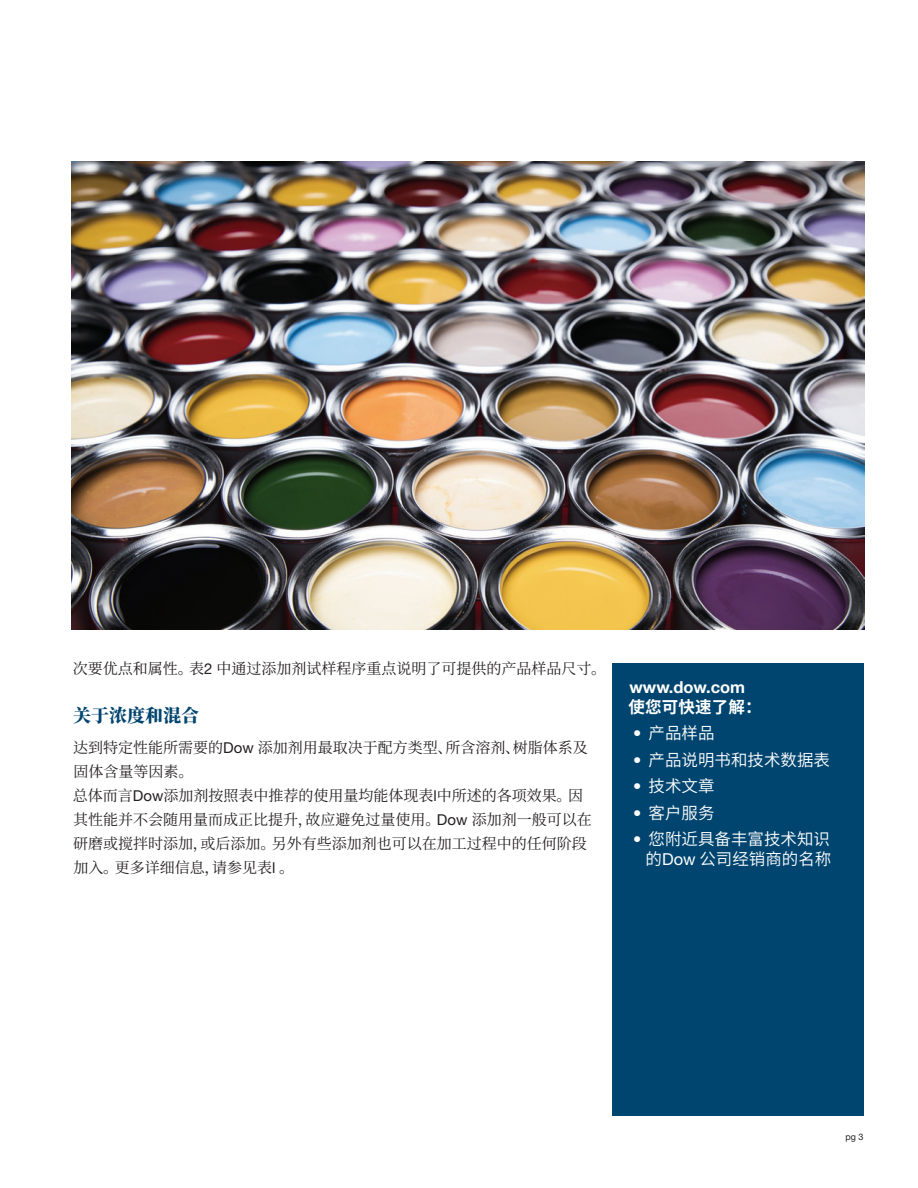
<style>
.page{position:relative;width:918px;height:1188px;background:#fff}
.page>*{position:absolute;margin:0;border:0;box-sizing:border-box;transform-origin:0 0}
.t1{font:800 18px "Source Han Serif CN";color:#00456f}
.t2{font:16.5px/19.8px "Source Han Sans CN";color:#fff;text-align:right}
.t3{font:700 16.5px "Helvetica Neue LT Std";color:#fff}
.t4{font:700 16.5px "Source Han Sans CN";letter-spacing:.01em;color:#fff}
.t5{font:15px/24px "Source Han Serif CN";color:#231f20}
.t6{font:9px "Helvetica Neue LT Std";color:#231f20}
.s1{font-family:"Helvetica Neue LT Std"}
</style>
<div class="page">
<div style="left:612px;top:663px;width:252px;height:453px;background:#00456f"></div>
<img style="left:72px;top:162px;width:792px;height:467px">
<p class="t5" style="left:73px;top:657px;width:535px">次要优点和属性。表<span class="s1">2</span> 中通过添加剂试样程序重点说明了可提供的产品样品尺寸。</p>
<p class="t1" style="left:73px;top:706px;width:128px">关于浓度和混合</p>
<p class="t5" style="left:73px;top:736px;width:520px">达到特定性能所需要的<span class="s1">Dow</span> 添加剂用最取决于配方类型、所含溶剂、树脂体系及固体含量等因素。<br>总体而言<span class="s1">Dow</span>添加剂按照表中推荐的使用量均能体现表<span class="s1">l</span>中所述的各项效果。因其性能并不会随用量而成正比提升，故应避免过量使用。<span class="s1">Dow</span> 添加剂一般可以在研磨或搅拌时添加，或后添加。另外有些添加剂也可以在加工过程中的任何阶段加入。更多详细信息，请参见表<span class="s1">l</span> 。</p>
<p class="t3" style="left:629px;top:677px;width:117px">www.dow.com</p>
<p class="t4" style="left:629px;top:697px;width:135px">使您可快速了解：</p>
<p class="t2" style="left:633px;top:724px;width:83px"><span class="s1">•</span> 产品样品</p>
<p class="t2" style="left:633px;top:750px;width:198px"><span class="s1">•</span> 产品说明书和技术数据表</p>
<p class="t2" style="left:633px;top:777px;width:83px"><span class="s1">•</span> 技术文章</p>
<p class="t2" style="left:633px;top:803px;width:83px"><span class="s1">•</span> 客户服务</p>
<p class="t2" style="left:633px;top:830px;width:200px"><span class="s1">•</span> 您附近具备丰富技术知识的<span class="s1">Dow</span> 公司经销商的名称</p>
<p class="t6" style="left:845px;top:1132px;width:20px">pg 3</p>
</div>
